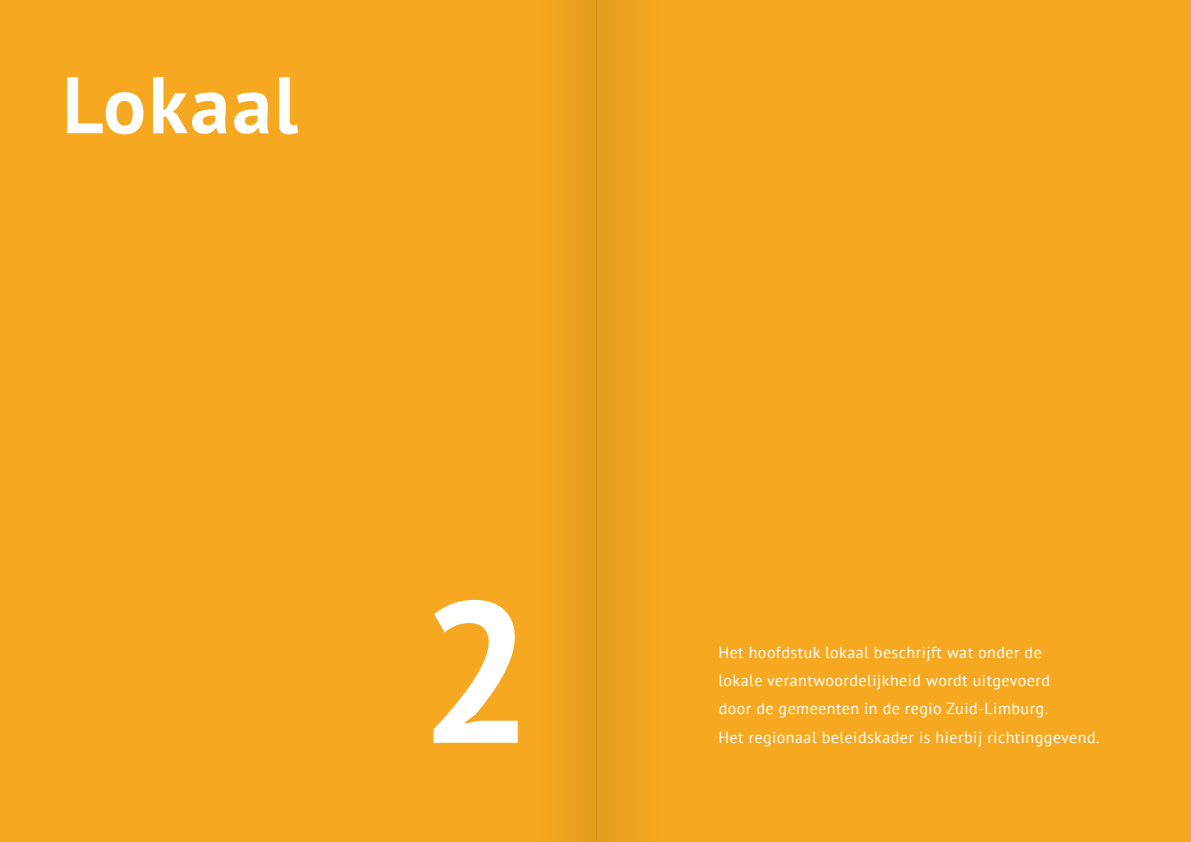
<style>
.page{position:relative;width:1191px;height:842px;background:#f6a920}
.page>*{position:absolute;margin:0;border:0;box-sizing:border-box;transform-origin:0 0}
.t1{font:700 200px "PT Sans";color:#fff}
.t2{font:700 80px "PT Sans";letter-spacing:.03em;color:#fff}
.t3{font:16px/28.4px "PT Sans";letter-spacing:.03em;color:#fff}
</style>
<div class="page">
<div style="left:533px;top:0;width:63px;height:842px;background:#eda31e"></div>
<div style="left:596px;top:0;width:63px;height:842px;background:#eca21e"></div>
<h2 class="t2" style="left:62px;top:52px;width:237px">Lokaal</h2>
<h1 class="t1" style="left:420px;top:539px;width:115px">2</h1>
<p class="t3" style="left:718px;top:637px;width:333px">Het hoofdstuk lokaal beschrijft wat onder de lokale verantwoordelijkheid wordt uitgevoerd door de gemeenten in de regio Zuid-Limburg.</p>
<p class="t3" style="left:718px;top:723px;width:383px">Het regionaal beleidskader is hierbij richtinggevend.</p>
</div>
